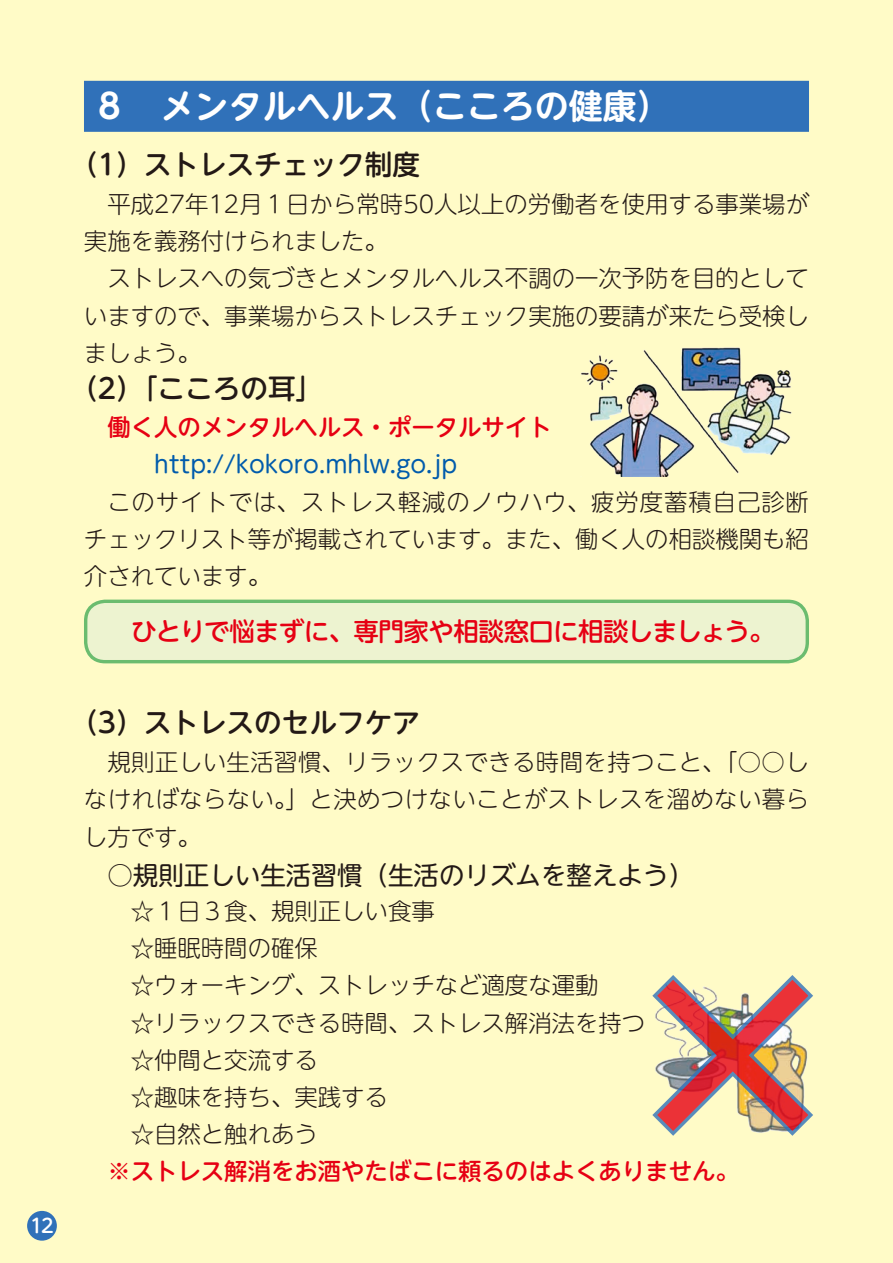
<style>
.page{position:relative;width:893px;height:1263px;background:#fffbc7}
.page>*{position:absolute;margin:0;border:0;box-sizing:border-box;transform-origin:0 0}
.t1{font:700 34.05px "UD Shin M Go Pro De";color:#fff}
.t2{font:500 27.6px "UD Shin M Go Pro";color:#231916}
.t3{font:500 25.5px "UD Shin M Go Pro";letter-spacing:-.025em;color:#e60013}
.t4{font:25.5px "UD Shin M Go Pro";color:#231916}
.t5{font:300 23.4px/37.2px "UD Shin M Go Pro";color:#231916;text-align:justify}
.t6{font:500 23.4px "UD Shin M Go Pro";color:#e60013}
.t7{font:23.4px "UD Shin M Go Pro";color:#005bac}
.t8{font:500 19.2px "UD Shin M Go Pro";color:#fff}
</style>
<div class="page">
<div style="left:84px;top:81px;width:725px;height:51px;background:#3071b9"></div>
<img style="left:581px;top:347px;width:211px;height:130px">
<div style="left:86px;top:601px;width:721px;height:61px;background:#edf3d0;border-radius:20px"></div>
<div style="left:84px;top:600px;width:725px;height:63px;border:3px solid #6bbc6f;border-radius:20px"></div>
<svg style="left:652px;top:975px;width:161px;height:161px"></svg>
<div style="left:27px;top:1211px;width:30px;height:30px;background:#3071b9;border-radius:50%"></div>
<p class="t8" style="left:30px;top:1210px;width:25px">12</p>
<h1 class="t1" style="left:92px;top:79px;width:580px">８　メンタルヘルス（こころの健康）</h1>
<p class="t2" style="left:70px;top:142px;width:351px">（1）ストレスチェック制度</p>
<p class="t5" style="left:84px;top:184px;width:727px;text-indent:23px">平成27年12月１日から常時50人以上の労働者を使用する事業場が実施を義務付けられました。</p>
<p class="t5" style="left:84px;top:259px;width:726px;text-indent:23px">ストレスへの気づきとメンタルヘルス不調の一次予防を目的としていますので、事業場からストレスチェック実施の要請が来たら受検しましょう。</p>
<p class="t2" style="left:70px;top:366px;width:255px">（2）「こころの耳」</p>
<p class="t6" style="left:107px;top:408px;width:446px">働く人のメンタルヘルス・ポータルサイト</p>
<p class="t7" style="left:107px;top:446px;width:351px">　　http://kokoro.mhlw.go.jp</p>
<p class="t5" style="left:84px;top:482px;width:726px;text-indent:23px">このサイトでは、ストレス軽減のノウハウ、疲労度蓄積自己診断チェックリスト等が掲載されています。また、働く人の相談機関も紹介されています。</p>
<p class="t3" style="left:131px;top:611px;width:645px">ひとりで悩まずに、専門家や相談窓口に相談しましょう。</p>
<p class="t2" style="left:70px;top:700px;width:351px">（3）ストレスのセルフケア</p>
<p class="t5" style="left:84px;top:742px;width:727px;text-indent:23px">規則正しい生活習慣、リラックスできる時間を持つこと、「○○しなければならない。」と決めつけないことがストレスを溜めない暮らし方です。</p>
<p class="t4" style="left:107px;top:854px;width:588px">○規則正しい生活習慣（生活のリズムを整えよう）</p>
<p class="t5" style="left:131px;top:891px;width:516px;text-align:left">☆１日３食、規則正しい食事<br>☆睡眠時間の確保<br>☆ウォーキング、ストレッチなど適度な運動<br>☆リラックスできる時間、ストレス解消法を持つ☆仲間と交流する<br>☆趣味を持ち、実践する<br>☆自然と触れあう</p>
<p class="t6" style="left:107px;top:1152px;width:633px">※ストレス解消をお酒やたばこに頼るのはよくありません。</p>
</div>
